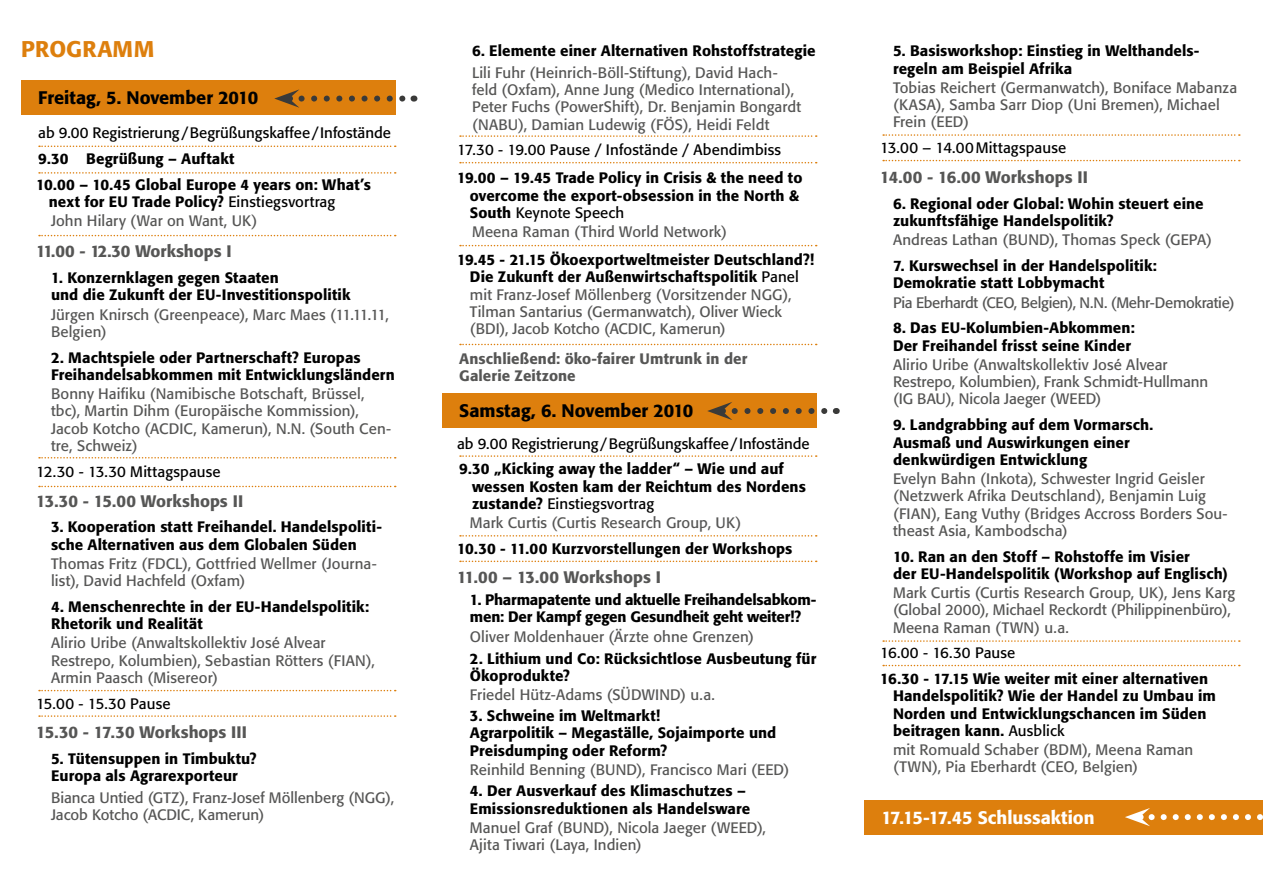
<style>
.page{position:relative;width:1263px;height:893px;background:#fff}
.page>*{position:absolute;margin:0;border:0;box-sizing:border-box;transform-origin:0 0}
.t1{font:500 22.5px "Formata BQ";letter-spacing:.02em;color:#dd7f0d}
.t2{font:500 18px "Formata BQ";color:#000}
.t3{font:500 18px "Formata BQ";letter-spacing:-.005em;color:#fff}
.t4{font:500 16.5px "Formata BQ";color:#565655}
.t5{font:15px/17.2px "Formata BQ";letter-spacing:.005em;color:#565655}
.t6{font:500 15px/17.2px "Formata BQ";letter-spacing:.005em;color:#000}
.t7{font:15px "Formata BQ";letter-spacing:.005em;color:#000}
.t8{font:500 15px/17.2px "Formata BQ";letter-spacing:-.015em;color:#000}
.t9{font:500 15px/17.2px "Formata BQ";letter-spacing:.005em;color:#565655}
.t10{font:15px "Formata BQ";letter-spacing:-.02em;color:#565655}
.s1{font-weight:500;color:#000}
.s2{color:#000}
.s3{font-weight:400}
</style>
<div class="page">
<div style="left:864px;top:800px;width:399px;height:34px;background:#dd7f0d"></div>
<div style="left:21px;top:81px;width:374px;height:34px;background:#dd7f0d"></div>
<div style="left:442px;top:393px;width:374px;height:34px;background:#dd7f0d"></div>
<svg style="left:707px;top:402px;width:121px;height:18px"></svg>
<svg style="left:274px;top:89px;width:132px;height:19px"></svg>
<svg style="left:39px;top:172px;width:357px;height:2px"></svg>
<svg style="left:39px;top:235px;width:357px;height:1px"></svg>
<svg style="left:39px;top:457px;width:357px;height:1px"></svg>
<svg style="left:39px;top:486px;width:357px;height:1px"></svg>
<svg style="left:39px;top:690px;width:357px;height:1px"></svg>
<svg style="left:39px;top:715px;width:357px;height:2px"></svg>
<svg style="left:460px;top:135px;width:357px;height:2px"></svg>
<svg style="left:460px;top:162px;width:357px;height:1px"></svg>
<svg style="left:460px;top:245px;width:357px;height:1px"></svg>
<svg style="left:460px;top:344px;width:357px;height:1px"></svg>
<svg style="left:460px;top:455px;width:357px;height:2px"></svg>
<svg style="left:460px;top:535px;width:357px;height:2px"></svg>
<svg style="left:460px;top:561px;width:357px;height:1px"></svg>
<svg style="left:883px;top:134px;width:357px;height:2px"></svg>
<svg style="left:883px;top:160px;width:357px;height:1px"></svg>
<svg style="left:883px;top:640px;width:357px;height:2px"></svg>
<svg style="left:883px;top:665px;width:357px;height:1px"></svg>
<svg style="left:1125px;top:808px;width:138px;height:18px"></svg>
<svg style="left:39px;top:146px;width:357px;height:1px"></svg>
<h1 class="t1" style="left:21px;top:36px;width:135px">PROGRAMM</h1>
<p class="t2" style="left:38px;top:87px;width:221px">Freitag, 5. November 2010</p>
<p class="t7" style="left:38px;top:124px;width:354px">ab 9.00 Registrierung/Begrüßungskaffee/Infostände</p>
<p class="t6" style="left:36px;top:146px;width:336px;line-height:25.8px">9.30 Begrüßung – Auftakt<br>10.00 – 10.45 Global Europe 4 years on: What’s</p>
<p class="t5" style="left:49px;top:192px;width:288px;line-height:19.2px"><span class="s1">next for EU Trade Policy?</span> <span class="s2">Einstiegsvortrag<br></span>John Hilary (War on Want, UK)</p>
<p class="t4" style="left:36px;top:241px;width:197px">11.00 - 12.30 Workshops I</p>
<p class="t6" style="left:51px;top:269px;width:301px">1. Konzernklagen gegen Staaten<br>und die Zukunft der EU-Investitionspolitik</p>
<p class="t5" style="left:51px;top:306px;width:339px">Jürgen Knirsch (Greenpeace), Marc Maes (11.11.11,<br>Belgien)</p>
<p class="t6" style="left:51px;top:349px;width:345px">2. Machtspiele oder Partnerschaft? Europas<br>Freihandelsabkommen mit Entwicklungsländern</p>
<p class="t5" style="left:51px;top:385px;width:342px">Bonny Haifiku (Namibische Botschaft, Brüssel, tbc), Martin Dihm (Europäische Kommission), Jacob Kotcho (ACDIC, Kamerun), N.N. (South Cen&shy;tre, Schweiz)</p>
<p class="t7" style="left:36px;top:462px;width:186px">12.30 - 13.30 Mittagspause</p>
<p class="t4" style="left:36px;top:491px;width:209px">13.30 - 15.00 Workshops II</p>
<p class="t6" style="left:51px;top:518px;width:332px">3. Kooperation statt Freihandel. Handelspoliti&shy;sche Alternativen aus dem Globalen Süden</p>
<p class="t5" style="left:51px;top:555px;width:327px">Thomas Fritz (FDCL), Gottfried Wellmer (Journa&shy;list), David Hachfeld (Oxfam)</p>
<p class="t6" style="left:51px;top:598px;width:320px">4. Menschenrechte in der EU-Handelspolitik:<br>Rhetorik und Realität</p>
<p class="t5" style="left:51px;top:634px;width:325px">Alirio Uribe (Anwaltskollektiv José Alvear<br>Restrepo, Kolumbien), Sebastian Rötters (FIAN),<br>Armin Paasch (Misereor)</p>
<p class="t7" style="left:36px;top:694px;width:136px">15.00 - 15.30 Pause</p>
<p class="t4" style="left:36px;top:722px;width:212px">15.30 - 17.30 Workshops III</p>
<p class="t6" style="left:51px;top:750px;width:207px">5. Tütensuppen in Timbuktu?<br>Europa als Agrarexporteur</p>
<p class="t5" style="left:51px;top:789px;width:345px">Bianca Untied (GTZ), Franz-Josef Möllenberg (NGG),<br>Jacob Kotcho (ACDIC, Kamerun)</p>
<p class="t6" style="left:472px;top:43px;width:345px">6. Elemente einer Alternativen Rohstoffstrategie</p>
<p class="t5" style="left:472px;top:64px;width:331px">Lili Fuhr (Heinrich-Böll-Stiftung), David Hach&shy;feld (Oxfam), Anne Jung (Medico International), Peter Fuchs (PowerShift), Dr. Benjamin Bongardt (NABU), Damian Ludewig (FÖS), Heidi Feldt</p>
<p class="t7" style="left:457px;top:141px;width:325px">17.30 - 19.00 Pause / Infostände / Abendimbiss</p>
<p class="t6" style="left:470px;top:170px;width:334px;text-indent:-13px">19.00 – 19.45 Trade Policy in Crisis &amp; the need to overcome the export-obsession in the North &amp;<br>South <span class="s3">Keynote Speech</span></p>
<p class="t5" style="left:472px;top:223px;width:257px">Meena Raman (Third World Network)</p>
<p class="t5" style="left:470px;top:251px;width:346px;text-indent:-13px"><span class="s1">19.45 - 21.15 Ökoexportweltmeister Deutschland?!<br>Die Zukunft der Außenwirtschaftspolitik</span> <span class="s2">Panel </span>mit Franz-Josef Möllenberg (Vorsitzender NGG), Tilman Santarius (Germanwatch), Oliver Wieck (BDI), Jacob Kotcho (ACDIC, Kamerun)</p>
<p class="t9" style="left:459px;top:350px;width:290px">Anschließend: öko-fairer Umtrunk in der<br>Galerie Zeitzone</p>
<p class="t2" style="left:459px;top:399px;width:236px">Samstag, 6. November 2010</p>
<p class="t7" style="left:457px;top:434px;width:354px">ab 9.00 Registrierung/Begrüßungskaffee/Infostände</p>
<p class="t6" style="left:472px;top:461px;width:335px;text-indent:-13px">9.30 „Kicking away the ladder“ – Wie und auf wessen Kosten kam der Reichtum des Nordens zustande? <span class="s3">Einstiegsvortrag</span></p>
<p class="t5" style="left:470px;top:514px;width:273px">Mark Curtis (Curtis Research Group, UK)</p>
<p class="t6" style="left:457px;top:540px;width:337px">10.30 - 11.00 Kurzvorstellungen der Workshops</p>
<p class="t4" style="left:457px;top:567px;width:205px">11.00 – 13.00 Workshops I</p>
<p class="t8" style="left:470px;top:591px;width:348px">1. Pharmapatente und aktuelle Freihandelsabkom&shy;men: Der Kampf gegen Gesundheit geht weiter!?</p>
<p class="t5" style="left:470px;top:628px;width:286px">Oliver Moldenhauer (Ärzte ohne Grenzen)</p>
<p class="t6" style="left:470px;top:650px;width:348px">2. Lithium und Co: Rücksichtlose Ausbeutung für<br>Ökoprodukte?</p>
<p class="t5" style="left:470px;top:687px;width:247px">Friedel Hütz-Adams (SÜDWIND) u.a.</p>
<p class="t6" style="left:470px;top:707px;width:308px">3. Schweine im Weltmarkt!<br>Agrarpolitik – Megaställe, Sojaimporte und<br>Preisdumping oder Reform?</p>
<p class="t5" style="left:470px;top:761px;width:321px">Reinhild Benning (BUND), Francisco Mari (EED)</p>
<p class="t6" style="left:470px;top:782px;width:282px">4. Der Ausverkauf des Klimaschutzes –<br>Emissionsreduktionen als Handelsware</p>
<p class="t5" style="left:470px;top:819px;width:298px">Manuel Graf (BUND), Nicola Jaeger (WEED),<br>Ajita Tiwari (Laya, Indien)</p>
<p class="t6" style="left:893px;top:43px;width:308px">5. Basisworkshop: Einstieg in Welthandels&shy;regeln am Beispiel Afrika</p>
<p class="t5" style="left:893px;top:79px;width:346px">Tobias Reichert (Germanwatch), Boniface Mabanza (KASA), Samba Sarr Diop (Uni Bremen), Michael<br>Frein (EED)</p>
<p class="t7" style="left:880px;top:139px;width:187px">13.00 – 14.00Mittagspause</p>
<p class="t4" style="left:880px;top:167px;width:209px">14.00 - 16.00 Workshops II</p>
<p class="t6" style="left:893px;top:195px;width:312px">6. Regional oder Global: Wohin steuert eine zukunftsfähige Handelspolitik?</p>
<p class="t5" style="left:893px;top:232px;width:321px">Andreas Lathan (BUND), Thomas Speck (GEPA)</p>
<p class="t6" style="left:893px;top:257px;width:265px">7. Kurswechsel in der Handelspolitik:<br>Demokratie statt Lobbymacht</p>
<p class="t10" style="left:893px;top:293px;width:343px">Pia Eberhardt (CEO, Belgien), N.N. (Mehr-Demokratie)</p>
<p class="t6" style="left:893px;top:320px;width:243px">8. Das EU-Kolumbien-Abkommen:<br>Der Freihandel frisst seine Kinder</p>
<p class="t5" style="left:893px;top:356px;width:317px">Alirio Uribe (Anwaltskollektiv José Alvear<br>Restrepo, Kolumbien), Frank Schmidt-Hullmann (IG BAU), Nicola Jaeger (WEED)</p>
<p class="t6" style="left:893px;top:416px;width:262px">9. Landgrabbing auf dem Vormarsch.<br>Ausmaß und Auswirkungen einer denkwürdigen Entwicklung</p>
<p class="t5" style="left:893px;top:470px;width:336px">Evelyn Bahn (Inkota), Schwester Ingrid Geisler (Netzwerk Afrika Deutschland), Benjamin Luig (FIAN), Eang Vuthy (Bridges Accross Borders Sou&shy;theast Asia, Kambodscha)</p>
<p class="t6" style="left:893px;top:548px;width:336px">10. Ran an den Stoff – Rohstoffe im Visier<br>der EU-Handelspolitik (Workshop auf Englisch)</p>
<p class="t5" style="left:893px;top:584px;width:344px">Mark Curtis (Curtis Research Group, UK), Jens Karg (Global 2000), Michael Reckordt (Philippinenbüro),<br>Meena Raman (TWN) u.a.</p>
<p class="t7" style="left:880px;top:644px;width:137px">16.00 - 16.30 Pause</p>
<p class="t6" style="left:893px;top:670px;width:325px;text-indent:-13px">16.30 - 17.15 Wie weiter mit einer alternativen Handelspolitik? Wie der Handel zu Umbau im Norden und Entwicklungschancen im Süden beitragen kann. <span class="s3">Ausblick</span></p>
<p class="t5" style="left:893px;top:741px;width:302px">mit Romuald Schaber (BDM), Meena Raman (TWN), Pia Eberhardt (CEO, Belgien)</p>
<p class="t3" style="left:881px;top:806px;width:215px">17.15-17.45 Schlussaktion</p>
</div>
